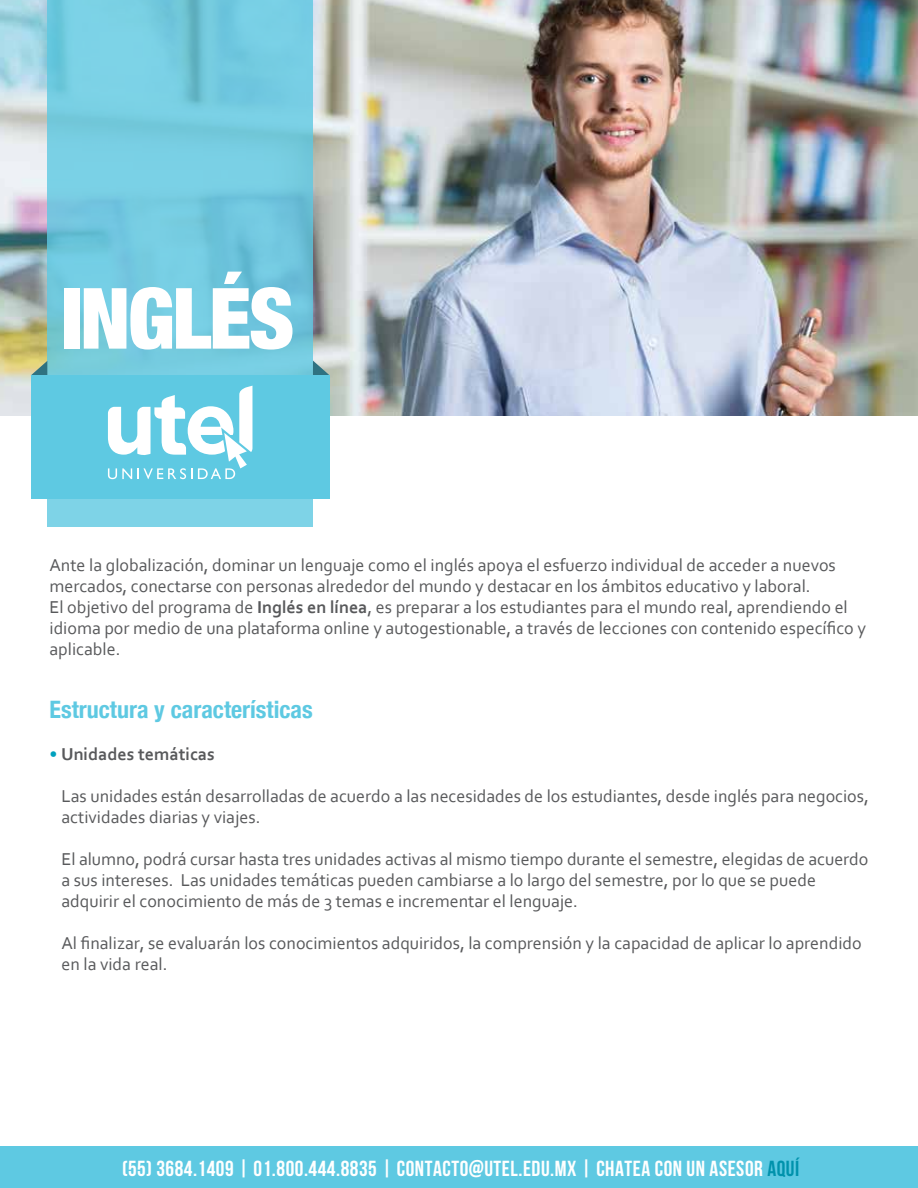
<style>
.page{position:relative;width:918px;height:1188px;background:#fff}
.page>*{position:absolute;margin:0;border:0;box-sizing:border-box;transform-origin:0 0}
.t1{font:900 condensed 84.6px "Helvetica Neue";letter-spacing:-.03em;color:#fff}
.t2{font:700 condensed 24px "Helvetica Neue";color:#5ec9e2}
.t3{font:21.75px "Bebas Neue";letter-spacing:.025em;color:#fff}
.t4{font:18px/21px "Corbel";color:#58595b}
.t5{font:700 18px "Corbel";color:#58595b}
.s1{font-weight:700}
.s2{font-weight:400;color:#00a1be}
.s3{font-weight:700;color:#0092ac}
</style>
<div class="page">
<img style="left:0;top:0;width:918px;height:416px">
<svg style="left:47px;top:0;width:266px;height:526px;background:#74cadf"></svg>
<svg style="left:313px;top:361px;width:17px;height:14px"></svg>
<svg style="left:31px;top:361px;width:16px;height:14px"></svg>
<div style="left:31px;top:375px;width:298px;height:124px;background:#5ec9e2"></div>
<svg style="left:108px;top:386px;width:144px;height:93px"></svg>
<div style="left:0;top:1146px;width:918px;height:42px;background:#5ec9e2"></div>
<h1 class="t1" style="left:61px;top:249px;width:235px">INGLÉS</h1>
<p class="t4" style="left:49px;top:554px;width:818px">Ante la globalización, dominar un lenguaje como el inglés apoya el esfuerzo individual de acceder a nuevos mercados, conectarse con personas alrededor del mundo y destacar en los ámbitos educativo y laboral.<br>El objetivo del programa de <span class="s1">Inglés en línea</span>, es preparar a los estudiantes para el mundo real, aprendiendo el idioma por medio de una plataforma online y autogestionable, a través de lecciones con contenido específico y aplicable.</p>
<h2 class="t2" style="left:50px;top:689px;width:265px">Estructura y características</h2>
<p class="t5" style="left:50px;top:743px;width:167px"><span class="s2">•</span> Unidades temáticas</p>
<p class="t4" style="left:62px;top:785px;width:809px">Las unidades están desarrolladas de acuerdo a las necesidades de los estudiantes, desde inglés para negocios, actividades diarias y viajes.</p>
<p class="t4" style="left:62px;top:848px;width:808px">El alumno, podrá cursar hasta tres unidades activas al mismo tiempo durante el semestre, elegidas de acuerdo a sus intereses. Las unidades temáticas pueden cambiarse a lo largo del semestre, por lo que se puede adquirir el conocimiento de más de 3 temas e incrementar el lenguaje.</p>
<p class="t4" style="left:62px;top:932px;width:802px">Al finalizar, se evaluarán los conocimientos adquiridos, la comprensión y la capacidad de aplicar lo aprendido en la vida real.</p>
<p class="t3" style="left:122px;top:1156px;width:679px">(55) 3684.1409 | 01.800.444.8835 | CONTACTO@UTEL.EDU.MX | CHATEA CON UN ASESOR <span class="s3">AQUÍ</span></p>
</div>
